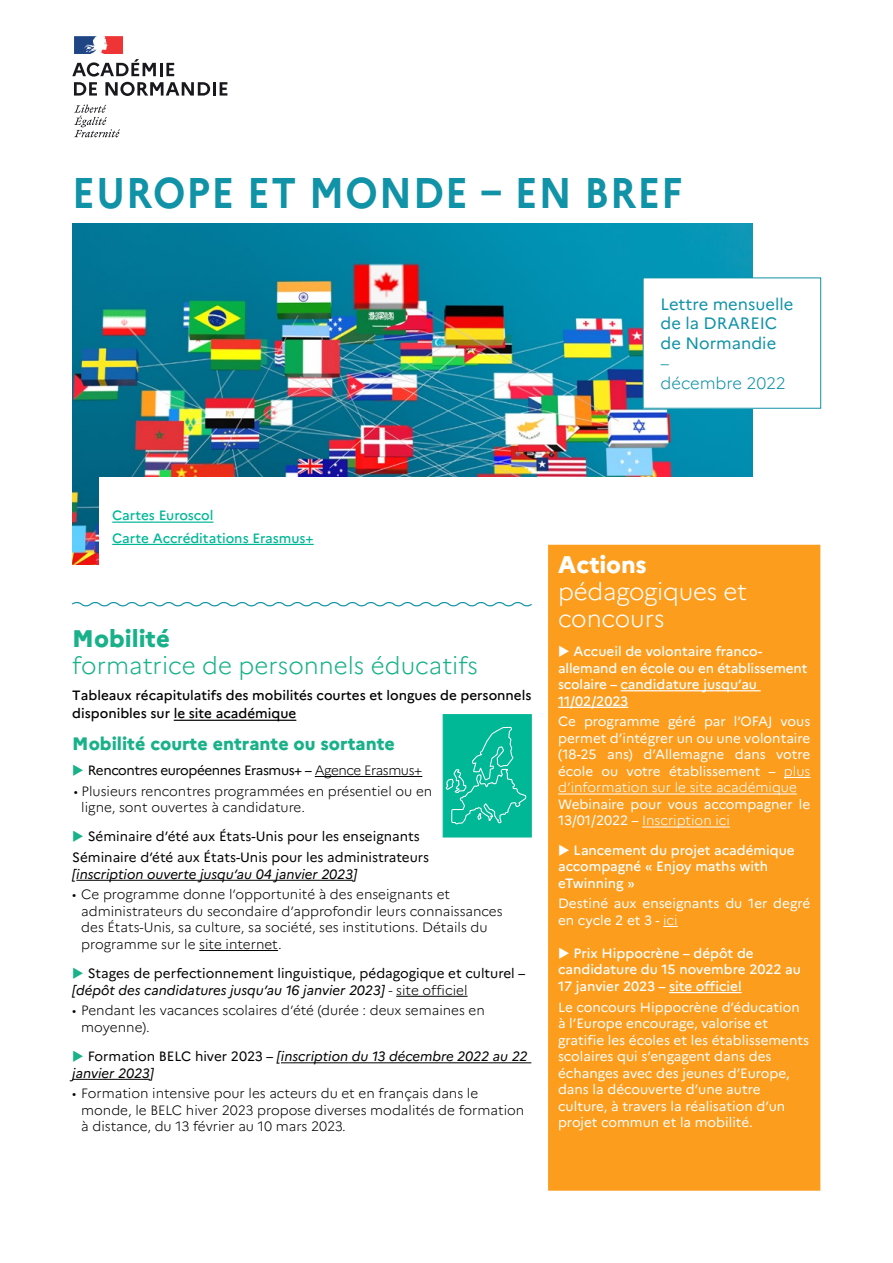
<style>
.page{position:relative;width:893px;height:1263px;background:#fff}
.page>*{position:absolute;margin:0;border:0;box-sizing:border-box;transform-origin:0 0}
.t1{font:700 42.9px "Marianne";letter-spacing:.03em;color:#1092a7;scale:.91 1}
.t2{font:300 24px "Marianne";color:#19b189}
.t3{font:300 24px/27px "Marianne";letter-spacing:-.01em;color:#fff}
.t4{font:800 24px "Marianne";color:#19b189}
.t5{font:800 24px "Marianne";letter-spacing:-.01em;color:#fff}
.t6{font:800 18px "Marianne";color:#19b189}
.t7{font:16.5px/19.8px "Marianne";color:#1092a7}
.t8{font:300 16.5px/19.8px "Marianne";color:#1092a7}
.t9{font:13.5px/16.5px "Marianne";color:#fff}
.t10{font:300 13.5px/16.5px "Marianne";color:#000}
.t11{font:500 13.5px/16.5px "Marianne";color:#fff}
.t12{font:13.5px/20.7px "Marianne";color:#000}
.t13{font:italic 13.5px/16.5px "Marianne";color:#000}
.t14{font:500 13.5px/18px "Marianne";color:#000}
.t15{font:13.5px "Marianne";letter-spacing:-.03em;color:#000}
.t16{font:500 13.5px/22.2px "Marianne";color:#00b796}
.s1{color:#19b189}
.s2{font-weight:300}
.s3{font-style:italic}
.s4{font-style:normal}
</style>
<div class="page">
<svg style="left:74px;top:105px;width:46px;height:32px"></svg>
<svg style="left:72px;top:36px;width:138px;height:60px"></svg>
<hr style="left:213px;top:82px;width:3px;height:14px;background:#19181d">
<svg style="left:220px;top:82px;width:7px;height:14px"></svg>
<img style="left:72px;top:223px;width:680px;height:341px">
<div style="left:99px;top:477px;width:722px;height:98px;background:#fff"></div>
<hr style="left:112px;top:521px;width:101px;height:2px;background:#00b796">
<hr style="left:112px;top:544px;width:202px;height:1px;background:#00b796">
<div style="left:643px;top:278px;width:178px;height:130px;background:#fff"></div>
<div style="left:643px;top:277px;width:178px;height:132px;border:1px solid #1092a7"></div>
<div style="left:549px;top:545px;width:271px;height:645px;background:#fc9d1d"></div>
<hr style="left:621px;top:690px;width:140px;height:1px;background:#fff">
<hr style="left:558px;top:707px;width:70px;height:1px;background:#fff">
<svg style="left:784px;top:777px;width:26px;height:1px"></svg>
<hr style="left:558px;top:794px;width:239px;height:1px;background:#fff">
<hr style="left:642px;top:827px;width:88px;height:1px;background:#fff">
<svg style="left:663px;top:926px;width:15px;height:1px"></svg>
<hr style="left:669px;top:992px;width:73px;height:1px;background:#fff">
<div style="left:548px;top:545px;width:272px;height:646px;border:2px solid #fc9d1d"></div>
<svg style="left:72px;top:602px;width:460px;height:5px"></svg>
<hr style="left:174px;top:720px;width:122px;height:1px;background:#000">
<hr style="left:315px;top:776px;width:107px;height:1px;background:#000">
<hr style="left:76px;top:880px;width:277px;height:1px;background:#000">
<hr style="left:199px;top:950px;width:79px;height:1px;background:#000">
<hr style="left:396px;top:996px;width:72px;height:1px;background:#000">
<hr style="left:281px;top:1062px;width:250px;height:1px;background:#000">
<hr style="left:72px;top:1079px;width:78px;height:1px;background:#000">
<div style="left:443px;top:714px;width:88px;height:123px;background:#00b796;border:1px solid #00b796"></div>
<svg style="left:446px;top:726px;width:81px;height:99px"></svg>
<h1 class="t1" style="left:72px;top:167px;width:672px">EUROPE ET MONDE – EN BREF</h1>
<p class="t7" style="left:660px;top:294px;width:134px">Lettre mensuelle de la DRAREIC de Normandie</p>
<p class="t8" style="left:660px;top:353px;width:127px">–<br>décembre 2022</p>
<p class="t16" style="left:112px;top:504px;width:203px">Cartes Euroscol<br>Carte Accréditations Erasmus+</p>
<h2 class="t4" style="left:72px;top:624px;width:99px">Mobilité</h2>
<h2 class="t2" style="left:72px;top:651px;width:407px">formatrice de personnels éducatifs</h2>
<p class="t14" style="left:72px;top:687px;width:461px">Tableaux récapitulatifs des mobilités courtes et longues de personnels disponibles sur le site académique</p>
<h3 class="t6" style="left:72px;top:732px;width:324px">Mobilité courte entrante ou sortante</h3>
<p class="t15" style="left:72px;top:762px;width:351px"><span class="s1">◆</span> Rencontres européennes Erasmus+ – <span class="s2">Agence Erasmus+</span></p>
<p class="t10" style="left:81px;top:782px;width:353px;text-indent:-8px">• Plusieurs rencontres programmées en présentiel ou en ligne, sont ouvertes à candidature.</p>
<p class="t12" style="left:72px;top:826px;width:358px"><span class="s1">◆</span> Séminaire d’été aux États-Unis pour les enseignants<br>Séminaire d’été aux États-Unis pour les administrateurs</p>
<p class="t13" style="left:72px;top:865px;width:286px">[inscription ouverte jusqu’au 04 janvier 2023]</p>
<p class="t10" style="left:81px;top:886px;width:423px;text-indent:-9px">• Ce programme donne l’opportunité à des enseignants et administrateurs du secondaire d’approfondir leurs connaissances des États-Unis, sa culture, sa société, ses institutions. Détails du programme sur le site internet.</p>
<p class="t12" style="left:72px;top:965px;width:455px;line-height:16.5px"><span class="s1">◆</span> Stages de perfectionnement linguistique, pédagogique et culturel – <span class="s3">[dépôt des candidatures jusqu’au 16 janvier 2023]</span> <span class="s2">- site officiel</span></p>
<p class="t10" style="left:81px;top:1002px;width:405px;text-indent:-9px">• Pendant les vacances scolaires d’été (durée : deux semaines en moyenne).</p>
<p class="t13" style="left:72px;top:1048px;width:457px"><span class="s1">◆</span> <span class="s4">Formation BELC hiver 2023 –</span> [inscription du 13 décembre 2022 au 22 janvier 2023]</p>
<p class="t10" style="left:81px;top:1085px;width:444px;text-indent:-9px">• Formation intensive pour les acteurs du et en français dans le monde, le BELC hiver 2023 propose diverses modalités de formation à distance, du 13 février au 10 mars 2023.</p>
<h2 class="t5" style="left:558px;top:549px;width:90px">Actions</h2>
<h2 class="t3" style="left:558px;top:578px;width:191px">pédagogiques et concours</h2>
<p class="t11" style="left:558px;top:643px;width:251px">◆ Accueil de volontaire franco&shy;allemand en école ou en établissement scolaire – candidature jusqu’au<br>11/02/2023</p>
<p class="t9" style="left:558px;top:713px;width:254px;text-align:justify">Ce programme géré par l’OFAJ vous permet d’intégrer un ou une volontaire (18-25 ans) d’Allemagne dans votre école ou votre établissement – <span class="s2">plus d’information sur le site académique</span></p>
<p class="t9" style="left:558px;top:796px;width:254px">Webinaire pour vous accompagner le<br>13/01/2022 – <span class="s2">Inscription ici</span></p>
<p class="t11" style="left:558px;top:841px;width:238px">◆ Lancement du projet académique accompagné « Enjoy maths with eTwinning »</p>
<p class="t9" style="left:558px;top:895px;width:254px">Destiné aux enseignants du 1er degré en cycle 2 et 3 - <span class="s2">ici</span></p>
<p class="t11" style="left:558px;top:945px;width:244px">◆ Prix Hippocrène – dépôt de candidature du 15 novembre 2022 au<br>17 janvier 2023 – site officiel</p>
<p class="t9" style="left:558px;top:998px;width:253px">Le concours Hippocrène d’éducation à l’Europe encourage, valorise et gratifie les écoles et les établissements scolaires qui s’engagent dans des échanges avec des jeunes d’Europe, dans la découverte d’une autre culture, à travers la réalisation d’un projet commun et la mobilité.</p>
</div>
